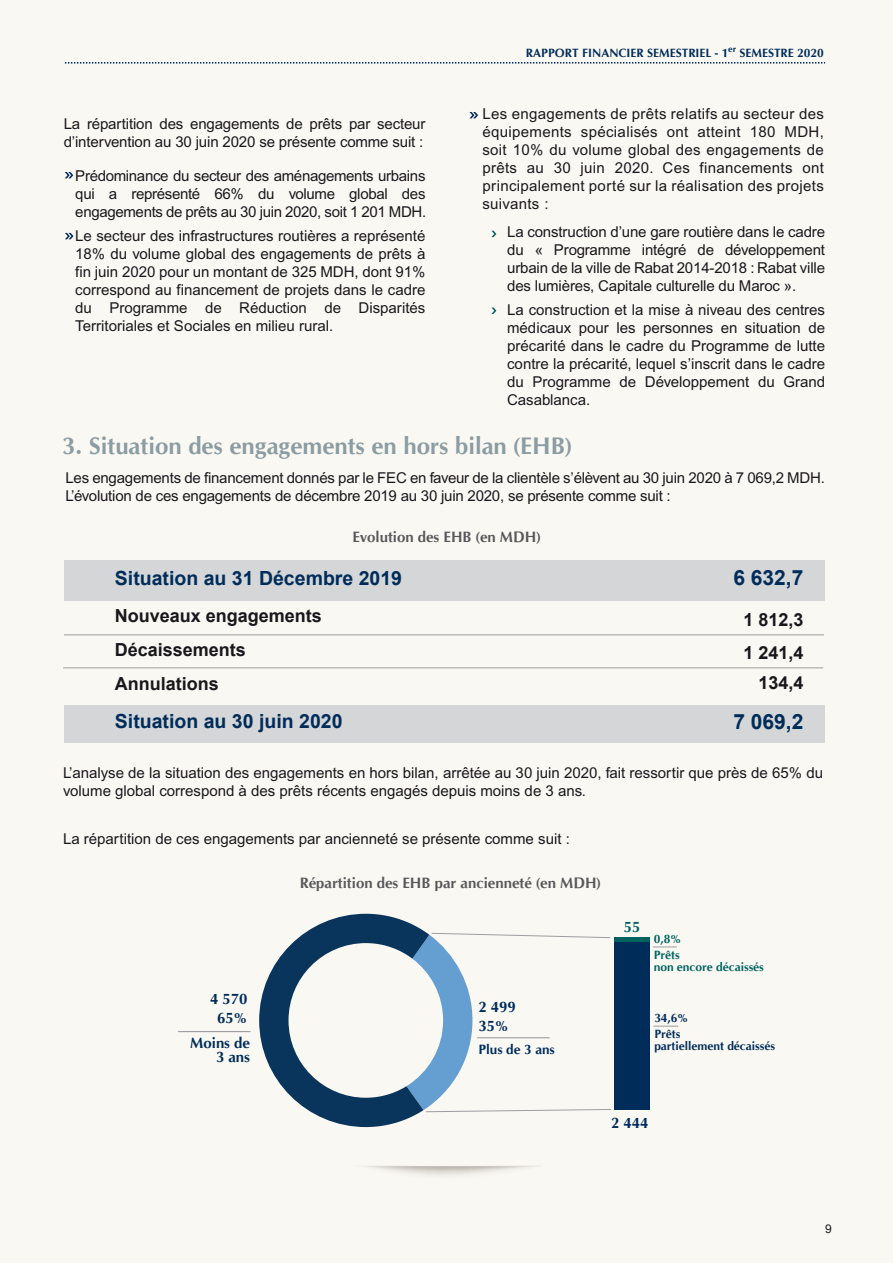
<style>
.page{position:relative;width:893px;height:1263px;background:#faf8f3}
.page>*{position:absolute;margin:0;border:0;box-sizing:border-box;transform-origin:0 0}
.t1{font:700 24px "CG Omega";color:#8b9ca2}
.t2{font:700 21px "Arial";color:#002c5a}
.t3{font:700 19.5px "Arial";color:#002c5a}
.t4{font:700 18px/30.8px "Arial";color:#1a171c;text-align:right}
.t5{font:15px/18px "Arial";letter-spacing:-.005em;color:#1a171c;text-align:justify}
.t6{font:700 15px "CG Omega";color:#58585a}
.t7{font:700 15px/19px "CG Omega";color:#002c5a;text-align:center}
.t8{font:700 15px "CG Omega";color:#006360}
.t9{font:700 13.5px "CG Omega";color:#002c5a}
.t10{font:700 12px/12px "CG Omega";color:#002c5a}
.t11{font:700 12px/12px "CG Omega";color:#006360}
.t12{font:12px "Arial";color:#1a171c}
</style>
<div class="page">
<svg style="left:65px;top:172px;width:8px;height:6px"></svg>
<svg style="left:65px;top:233px;width:9px;height:6px"></svg>
<svg style="left:469px;top:112px;width:9px;height:6px"></svg>
<svg style="left:491px;top:231px;width:5px;height:6px"></svg>
<svg style="left:491px;top:307px;width:5px;height:7px"></svg>
<svg style="left:65px;top:62px;width:760px;height:2px"></svg>
<div style="left:65px;top:560px;width:760px;height:40px;background:#d4d6d8"></div>
<div style="left:65px;top:705px;width:760px;height:37px;background:#d4d6d8"></div>
<hr style="left:64px;top:635px;width:760px;height:1px;background:#9c9e9f">
<hr style="left:63px;top:668px;width:760px;height:1px;background:#9c9e9f">
<div style="left:614px;top:937px;width:36px;height:10px;background:#006360"></div>
<svg style="left:653px;top:1026px;width:25px;height:1px"></svg>
<svg style="left:653px;top:946px;width:24px;height:1px"></svg>
<svg style="left:259px;top:914px;width:353px;height:213px"></svg>
<hr style="left:178px;top:1031px;width:72px;height:1px;background:#9c9e9f">
<hr style="left:477px;top:1037px;width:73px;height:1px;background:#9c9e9f">
<div style="left:614px;top:942px;width:36px;height:168px;background:#002c5a"></div>
<p class="t5" style="left:64px;top:115px;width:363px">La répartition des engagements de prêts par secteur d’intervention au 30 juin 2020 se présente comme suit :</p>
<p class="t5" style="left:75px;top:167px;width:352px">Prédominance du secteur des aménagements urbains qui a représenté 66% du volume global des engagements de prêts au 30 juin 2020, soit 1 201 MDH.</p>
<p class="t5" style="left:75px;top:227px;width:352px">Le secteur des infrastructures routières a représenté 18% du volume global des engagements de prêts à fin juin 2020 pour un montant de 325 MDH, dont 91% correspond au financement de projets dans le cadre du Programme de Réduction de Disparités Territoriales et Sociales en milieu rural.</p>
<p class="t10" style="left:526px;top:47px;width:299px">RAPPORT FINANCIER SEMESTRIEL - 1<sup>er</sup> SEMESTRE 2020</p>
<p class="t5" style="left:482px;top:105px;width:343px">Les engagements de prêts relatifs au secteur des équipements spécialisés ont atteint 180 MDH, soit 10% du volume global des engagements de prêts au 30 juin 2020. Ces financements ont principalement porté sur la réalisation des projets suivants :</p>
<p class="t5" style="left:507px;top:222px;width:319px">La construction d’une gare routière dans le cadre du « Programme intégré de développement urbain de la ville de Rabat 2014-2018 : Rabat ville des lumières, Capitale culturelle du Maroc ».</p>
<p class="t5" style="left:507px;top:300px;width:319px">La construction et la mise à niveau des centres médicaux pour les personnes en situation de précarité dans le cadre du Programme de lutte contre la précarité, lequel s’inscrit dans le cadre du Programme de Développement du Grand Casablanca.</p>
<h1 class="t1" style="left:62px;top:430px;width:511px">3. Situation des engagements en hors bilan (EHB)</h1>
<p class="t5" style="left:65px;top:469px;width:761px">Les engagements de financement donnés par le FEC en faveur de la clientèle s’élèvent au 30 juin 2020 à 7 069,2 MDH.<br>L’évolution de ces engagements de décembre 2019 au 30 juin 2020, se présente comme suit :</p>
<p class="t6" style="left:352px;top:527px;width:190px">Evolution des EHB (en MDH)</p>
<h2 class="t2" style="left:733px;top:563px;width:72px">6 632,7</h2>
<h3 class="t3" style="left:115px;top:564px;width:289px">Situation au 31 Décembre 2019</h3>
<p class="t4" style="left:115px;top:601px;width:209px">Nouveaux engagements</p>
<p class="t4" style="left:743px;top:605px;width:62px">1 812,3</p>
<p class="t4" style="left:115px;top:633px;width:133px;line-height:33.8px;text-align:left">Décaissements<br>Annulations</p>
<h3 class="t3" style="left:115px;top:708px;width:229px">Situation au 30 juin 2020</h3>
<h2 class="t2" style="left:733px;top:706px;width:72px">7 069,2</h2>
<p class="t4" style="left:743px;top:637px;width:62px">1 241,4<br>134,4</p>
<p class="t5" style="left:63px;top:764px;width:761px">L’analyse de la situation des engagements en hors bilan, arrêtée au 30 juin 2020, fait ressortir que près de 65% du volume global correspond à des prêts récents engagés depuis moins de 3 ans.</p>
<p class="t5" style="left:63px;top:830px;width:508px">La répartition de ces engagements par ancienneté se présente comme suit :</p>
<p class="t6" style="left:300px;top:874px;width:303px">Répartition des EHB par ancienneté (en MDH)</p>
<p class="t7" style="left:210px;top:989px;width:39px">4 570<br>65%</p>
<p class="t7" style="left:478px;top:997px;width:39px">2 499</p>
<p class="t7" style="left:478px;top:1017px;width:31px">35%</p>
<p class="t7" style="left:190px;top:1036px;width:61px;line-height:13.8px;text-align:right">Moins de<br>3 ans</p>
<p class="t9" style="left:478px;top:1040px;width:78px">Plus de 3 ans</p>
<p class="t8" style="left:624px;top:918px;width:18px">55</p>
<p class="t11" style="left:654px;top:932px;width:29px">0,8%</p>
<p class="t11" style="left:654px;top:949px;width:112px">Prêts<br>non encore décaissés</p>
<p class="t10" style="left:654px;top:1012px;width:35px">34,6%</p>
<p class="t10" style="left:654px;top:1028px;width:122px">Prêts<br>partiellement décaissés</p>
<p class="t7" style="left:611px;top:1113px;width:39px">2 444</p>
<p class="t12" style="left:825px;top:1221px;width:8px">9</p>
</div>
